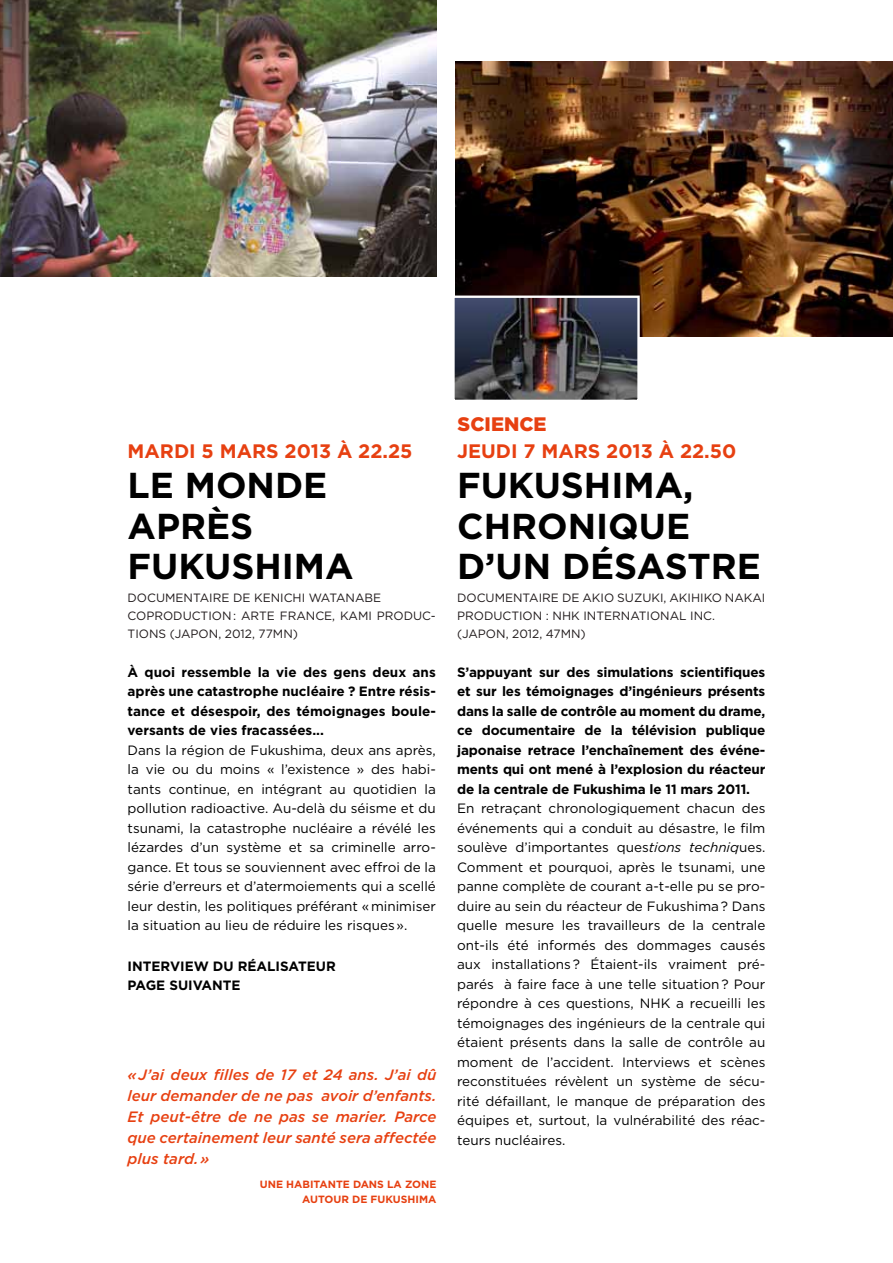
<style>
.page{position:relative;width:893px;height:1263px;background:#fff}
.page>*{position:absolute;margin:0;border:0;box-sizing:border-box;transform-origin:0 0}
.t1{font:700 36px/40.5px "Gotham";color:#000}
.t2{font:700 19.5px "Gotham";color:#e74011}
.t3{font:900 19.5px "Gotham";color:#e74011}
.t4{font:italic 500 15px/21px "Gotham";color:#e74011;text-align:justify}
.t5{font:13.5px/19.5px "Gotham";color:#000;text-align:justify}
.t6{font:700 13.5px/19.5px "Gotham";letter-spacing:-.01em;color:#000;text-align:justify}
.t7{font:12px/18px "Gotham";color:#1f191a}
.t8{font:700 10.5px/15px "Gotham";color:#e74011;text-align:right}
.s1{font-style:italic}
</style>
<div class="page">
<img style="left:0;top:0;width:436px;height:276px">
<img style="left:455px;top:62px;width:438px;height:274px">
<img style="left:455px;top:299px;width:182px;height:100px">
<div style="left:452px;top:296px;width:188px;height:106px;border:2px solid #fff"></div>
<h2 class="t2" style="left:128px;top:438px;width:287px">Mardi 5 mars 2013 à 22.25</h2>
<h1 class="t1" style="left:128px;top:465px;width:124px">LE MONDE<br>APRèS<br>FUKUSHI</h1>
<h1 class="t1" style="left:294px;top:546px;width:59px">MA</h1>
<p class="t7" style="left:128px;top:588px;width:255px">Docum entaire de Kenichi Watanabe<br>Coproduction : ARTE</p>
<p class="t7" style="left:128px;top:606px;width:310px;text-indent:152px">France, Kam i Produc&shy;tions (Japon, 2012, 77m n)</p>
<p class="t6" style="left:128px;top:662px;width:310px">À quoi ressemble la vie des gens deux ans après une catastrophe nucléaire ? Entre résis&shy;tance et désespoir, des témoignages boule&shy;versants de vies fracassées...</p>
<p class="t5" style="left:128px;top:740px;width:310px">Dans la région de Fukushima, deux ans après, la vie ou du moins « l’existence » des habi&shy;tants continue, en intégrant au quotidien la pollution radioactive. Au-delà du séisme et du tsunami, la catastrophe nucléaire a révélé les lézardes d’un système et sa criminelle arro&shy;gance. Et tous se souviennent avec effroi de la série d’erreurs et d’atermoiements qui a scellé leur destin, les politiques préférant « minimiser la situation au lieu de réduire les risques ».</p>
<p class="t6" style="left:128px;top:956px;width:210px">interview du réalisateur page suivante</p>
<p class="t4" style="left:128px;top:1064px;width:310px">« J’ai deux filles de 17 et 24 ans. J’ai dû leur demander de ne pas avoir d’enfants.<br>Et peut-être de ne pas se marier. Parce que certainement leur santé sera affectée plus tard. »</p>
<p class="t8" style="left:260px;top:1177px;width:178px">Une habitante dans la zone autour de Fukushima</p>
<h2 class="t3" style="left:458px;top:410px;width:90px">SCIENCE</h2>
<h2 class="t2" style="left:457px;top:438px;width:281px">jeudi 7 mars 2013 à 22.50</h2>
<h1 class="t1" style="left:457px;top:465px;width:48px">FUKUSHI</h1>
<h1 class="t1" style="left:623px;top:465px;width:71px">MA,</h1>
<h1 class="t1" style="left:457px;top:506px;width:26px">CHRONI</h1>
<h1 class="t1" style="left:457px;top:506px;width:207px;text-indent:151px">QUE<br>D’UN DéSASTRE</h1>
<p class="t7" style="left:457px;top:588px;width:307px">Docum entaire de Akio Suzuki, Akihiko NakaI<br>Production : NH K I nternational I nc. (Japon, 2012, 47m n)</p>
<p class="t6" style="left:457px;top:662px;width:310px">S’appuyant sur des simulations scientifiques et sur les témoignages d’ingénieurs présents dans la salle de contrôle au moment du drame, ce documentaire de la télévision publique japonaise retrace l’enchaînement des événe&shy;ments qui ont mené à l’explosion du réacteur de la centrale de Fukushima le 11 mars 2011.</p>
<p class="t5" style="left:457px;top:798px;width:310px">En retraçant chronologiquement chacun des événements qui a conduit au désastre, le film soulève d’importantes ques<span class="s1">tions techniq</span>ues.<br>Comment et pourquoi, après le tsunami, une panne complète de courant a-t-elle pu se pro&shy;duire au sein du réacteur de Fukushima ? Dans quelle mesure les travailleurs de la centrale ont-ils été informés des dommages causés aux installations ? Étaient-ils vraiment pré&shy;parés à faire face à une telle situation ? Pour répondre à ces questions, NH K a recueilli les témoignages des ingénieurs de la centrale qui étaient présents dans la salle de contrôle au moment de l’accident. I nterviews et scènes reconstituées révèlent un système de sécu&shy;rité défaillant, le manque de préparation des équipes et, surtout, la vulnérabilité des réac&shy;teurs nucléaires.</p>
</div>
